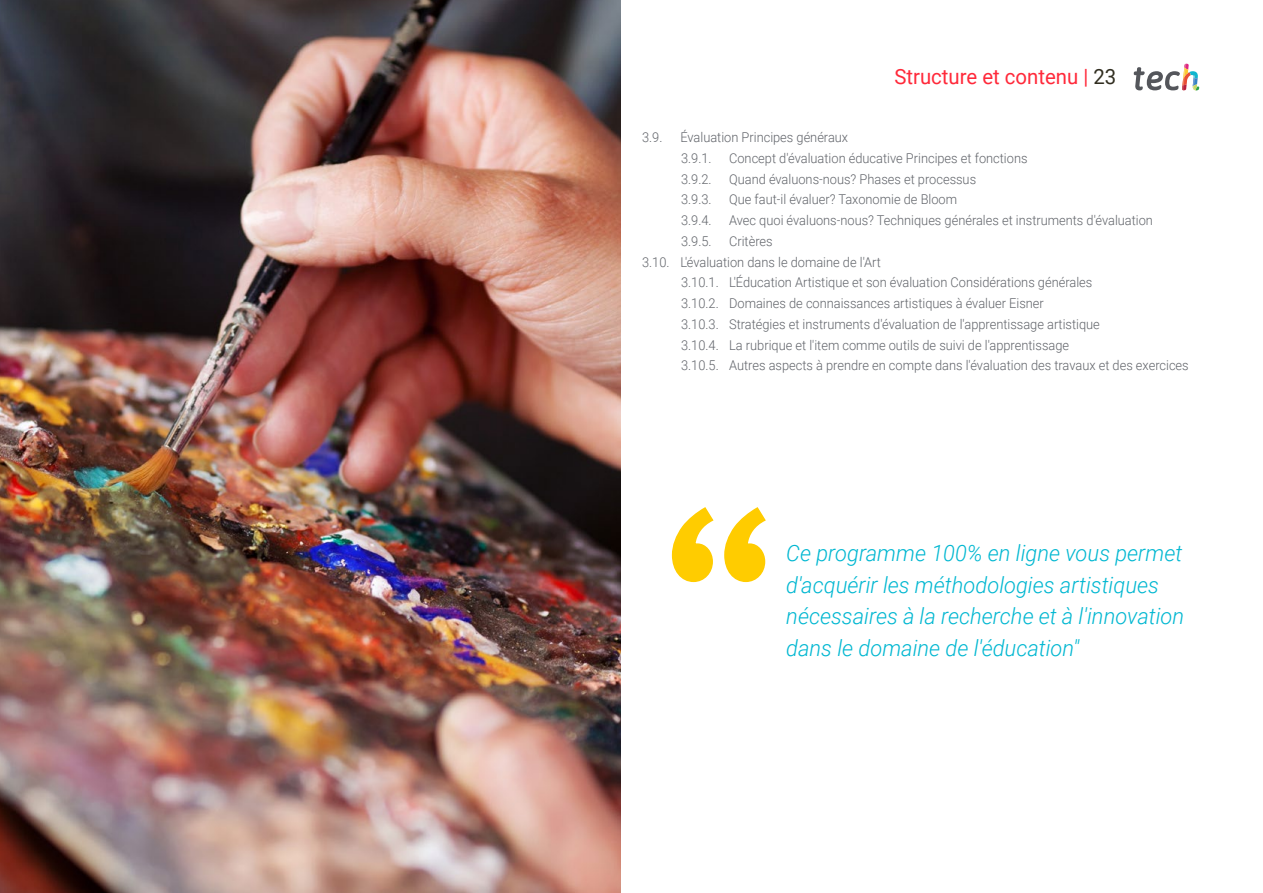
<style>
.page{position:relative;width:1263px;height:893px;background:#fff}
.page>*{position:absolute;margin:0;border:0;box-sizing:border-box;transform-origin:0 0}
.t1{font:italic 300 22.5px/31.5px "Roboto";color:#00b7d1}
.t2{font:21px "Roboto";color:#ff293a}
.t3{font:300 13.5px/20.7px "Roboto";color:#61646a;scale:.95 1}
.s1{color:#312e20}
</style>
<div class="page">
<svg style="left:1134px;top:64px;width:65px;height:27px"></svg>
<img style="left:0;top:0;width:621px;height:893px">
<svg style="left:671px;top:507px;width:95px;height:76px"></svg>
<h2 class="t2" style="left:894px;top:62px;width:223px">Structure et contenu | <span class="s1">23</span></h2>
<p class="t3" style="left:642px;top:126px;width:23px">3.9.</p>
<p class="t3" style="left:680px;top:126px;width:178px">Évaluation Principes généraux<br>3.9.1.</p>
<p class="t3" style="left:729px;top:147px;width:316px">Concept d'évaluation éducative Principes et fonctions</p>
<p class="t3" style="left:681px;top:168px;width:34px">3.9.2.</p>
<p class="t3" style="left:729px;top:168px;width:262px">Quand évaluons-nous? Phases et processus</p>
<p class="t3" style="left:681px;top:189px;width:34px">3.9.3.</p>
<p class="t3" style="left:729px;top:189px;width:241px">Que faut-il évaluer? Taxonomie de Bloom</p>
<p class="t3" style="left:681px;top:209px;width:34px">3.9.4.</p>
<p class="t3" style="left:729px;top:209px;width:448px">Avec quoi évaluons-nous? Techniques générales et instruments d'évaluation</p>
<p class="t3" style="left:681px;top:230px;width:34px">3.9.5.</p>
<p class="t3" style="left:729px;top:230px;width:47px">Critères</p>
<p class="t3" style="left:642px;top:251px;width:253px">3.10. L'évaluation dans le domaine de l'Art</p>
<p class="t3" style="left:681px;top:272px;width:434px">3.10.1. L'Éducation Artistique et son évaluation Considérations générales</p>
<p class="t3" style="left:681px;top:292px;width:383px">3.10.2. Domaines de connaissances artistiques à évaluer Eisner</p>
<p class="t3" style="left:681px;top:313px;width:442px">3.10.3. Stratégies et instruments d'évaluation de l'apprentissage artistique</p>
<p class="t3" style="left:681px;top:334px;width:410px">3.10.4. La rubrique et l'item comme outils de suivi de l'apprentissage</p>
<p class="t3" style="left:681px;top:355px;width:536px">3.10.5. Autres aspects à prendre en compte dans l'évaluation des travaux et des exercices</p>
<h1 class="t1" style="left:786px;top:536px;width:399px">Ce programme 100% en ligne vous permet d'acquérir les méthodologies artistiques nécessaires à la recherche et à l'innovation dans le domaine de l'éducation"</h1>
</div>
